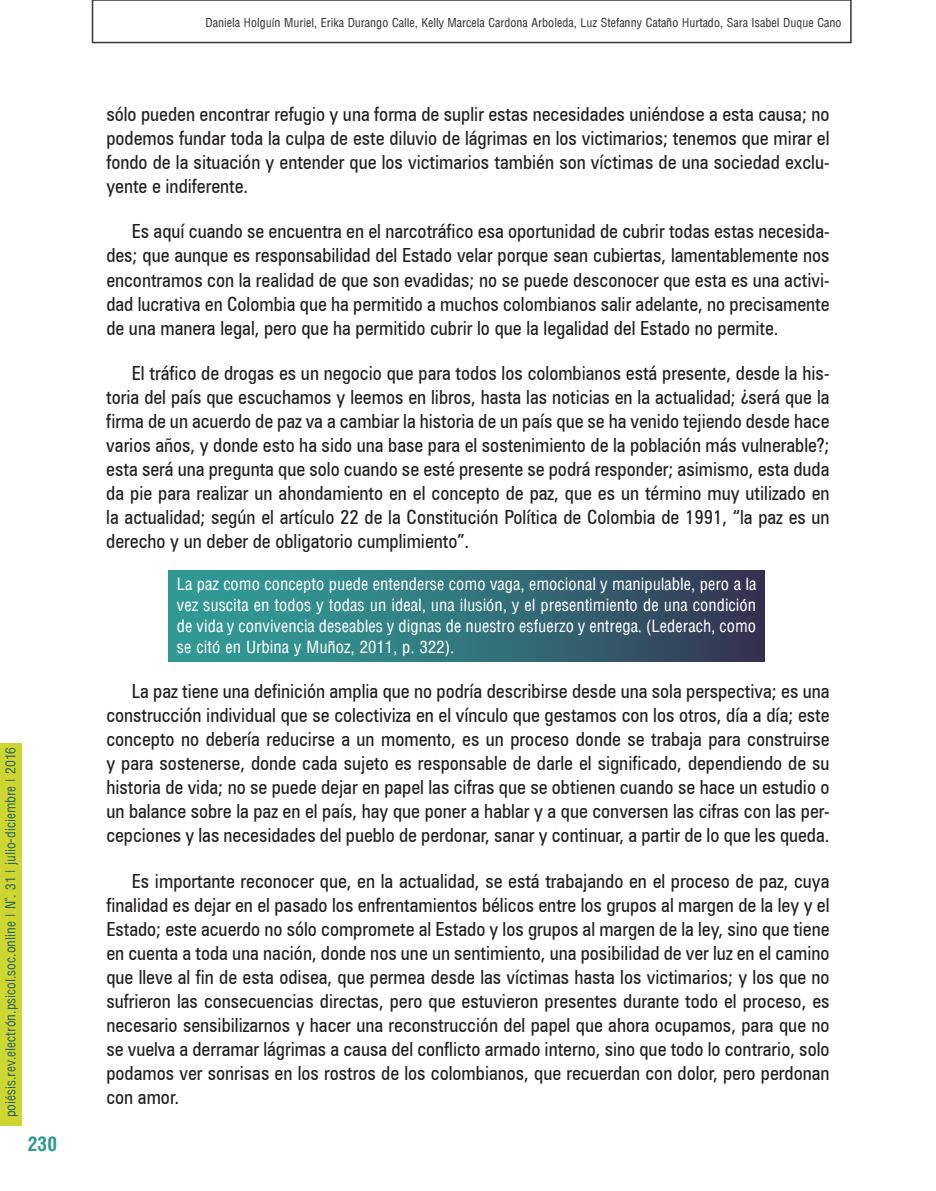
<style>
.page{position:relative;width:936px;height:1191px;background:#fff}
.page>*{position:absolute;margin:0;border:0;box-sizing:border-box;transform-origin:0 0}
.t1{font:condensed 19.5px/24px "Zurich BT";color:#231f20;text-align:justify}
.t2{font:700 condensed 19.5px "Arena";color:#319994}
.t3{font:16.5px/21px "Arena Condensed";color:#fff;text-align:justify}
.t4{font:13.5px "Arena Condensed";color:#306662}
.t5{font:12px "Arena Condensed";color:#373737}
</style>
<div class="page">
<div style="left:0;top:743px;width:21px;height:383px;background:#ced732"></div>
<div style="left:92px;top:0;width:759px;height:43px;border:2px solid #373737"></div>
<div style="left:168px;top:570px;width:596px;height:91px;background:linear-gradient(to right,#30a79d,#343a56)"></div>
<p class="t4" style="left:3px;top:1117px;width:372px;rotate:-90deg">poiésis.rev.electrón.psicol.soc.online | N°. 31 | julio-diciembre | 2016</p>
<p class="t2" style="left:28px;top:1132px;width:31px">230</p>
<p class="t5" style="left:205px;top:16px;width:637px">Daniela Holguín Muriel, Erika Durango Calle, Kelly Marcela Cardona Arboleda, Luz Stefanny Cataño Hurtado, Sara Isabel Duque Cano</p>
<p class="t1" style="left:106px;top:102px;width:724px">sólo pueden encontrar refugio y una forma de suplir estas necesidades uniéndose a esta causa; no podemos fundar toda la culpa de este diluvio de lágrimas en los victimarios; tenemos que mirar el fondo de la situación y entender que los victimarios también son víctimas de una sociedad exclu&shy;yente e indiferente.</p>
<p class="t1" style="left:106px;top:219px;width:724px;text-indent:26px">Es aquí cuando se encuentra en el narcotráfico esa oportunidad de cubrir todas estas necesida&shy;des; que aunque es responsabilidad del Estado velar porque sean cubiertas, lamentablemente nos encontramos con la realidad de que son evadidas; no se puede desconocer que esta es una activi&shy;dad lucrativa en Colombia que ha permitido a muchos colombianos salir adelante, no precisamente de una manera legal, pero que ha permitido cubrir lo que la legalidad del Estado no permite.</p>
<p class="t1" style="left:106px;top:361px;width:724px;text-indent:26px">El tráfico de drogas es un negocio que para todos los colombianos está presente, desde la his&shy;toria del país que escuchamos y leemos en libros, hasta las noticias en la actualidad; ¿será que la firma de un acuerdo de paz va a cambiar la historia de un país que se ha venido tejiendo desde hace varios años, y donde esto ha sido una base para el sostenimiento de la población más vulnerable?; esta será una pregunta que solo cuando se esté presente se podrá responder; asimismo, esta duda da pie para realizar un ahondamiento en el concepto de paz, que es un término muy utilizado en la actualidad; según el artículo 22 de la Constitución Política de Colombia de 1991, “la paz es un derecho y un deber de obligatorio cumplimiento”.</p>
<p class="t3" style="left:177px;top:574px;width:581px">La paz como concepto puede entenderse como vaga, emocional y manipulable, pero a la vez suscita en todos y todas un ideal, una ilusión, y el presentimiento de una condición de vida y convivencia deseables y dignas de nuestro esfuerzo y entrega. (Lederach, como se citó en Urbina y Muñoz, 2011, p. 322).</p>
<p class="t1" style="left:106px;top:679px;width:724px;text-indent:26px">La paz tiene una definición amplia que no podría describirse desde una sola perspectiva; es una construcción individual que se colectiviza en el vínculo que gestamos con los otros, día a día; este concepto no debería reducirse a un momento, es un proceso donde se trabaja para construirse y para sostenerse, donde cada sujeto es responsable de darle el significado, dependiendo de su historia de vida; no se puede dejar en papel las cifras que se obtienen cuando se hace un estudio o un balance sobre la paz en el país, hay que poner a hablar y a que conversen las cifras con las per&shy;cepciones y las necesidades del pueblo de perdonar, sanar y continuar, a partir de lo que les queda.</p>
<p class="t1" style="left:106px;top:868px;width:724px;text-indent:26px">Es importante reconocer que, en la actualidad, se está trabajando en el proceso de paz, cuya finalidad es dejar en el pasado los enfrentamientos bélicos entre los grupos al margen de la ley y el Estado; este acuerdo no sólo compromete al Estado y los grupos al margen de la ley, sino que tiene en cuenta a toda una nación, donde nos une un sentimiento, una posibilidad de ver luz en el camino que lleve al fin de esta odisea, que permea desde las víctimas hasta los victimarios; y los que no sufrieron las consecuencias directas, pero que estuvieron presentes durante todo el proceso, es necesario sensibilizarnos y hacer una reconstrucción del papel que ahora ocupamos, para que no se vuelva a derramar lágrimas a causa del conflicto armado interno, sino que todo lo contrario, solo podamos ver sonrisas en los rostros de los colombianos, que recuerdan con dolor, pero perdonan con amor.</p>
</div>
